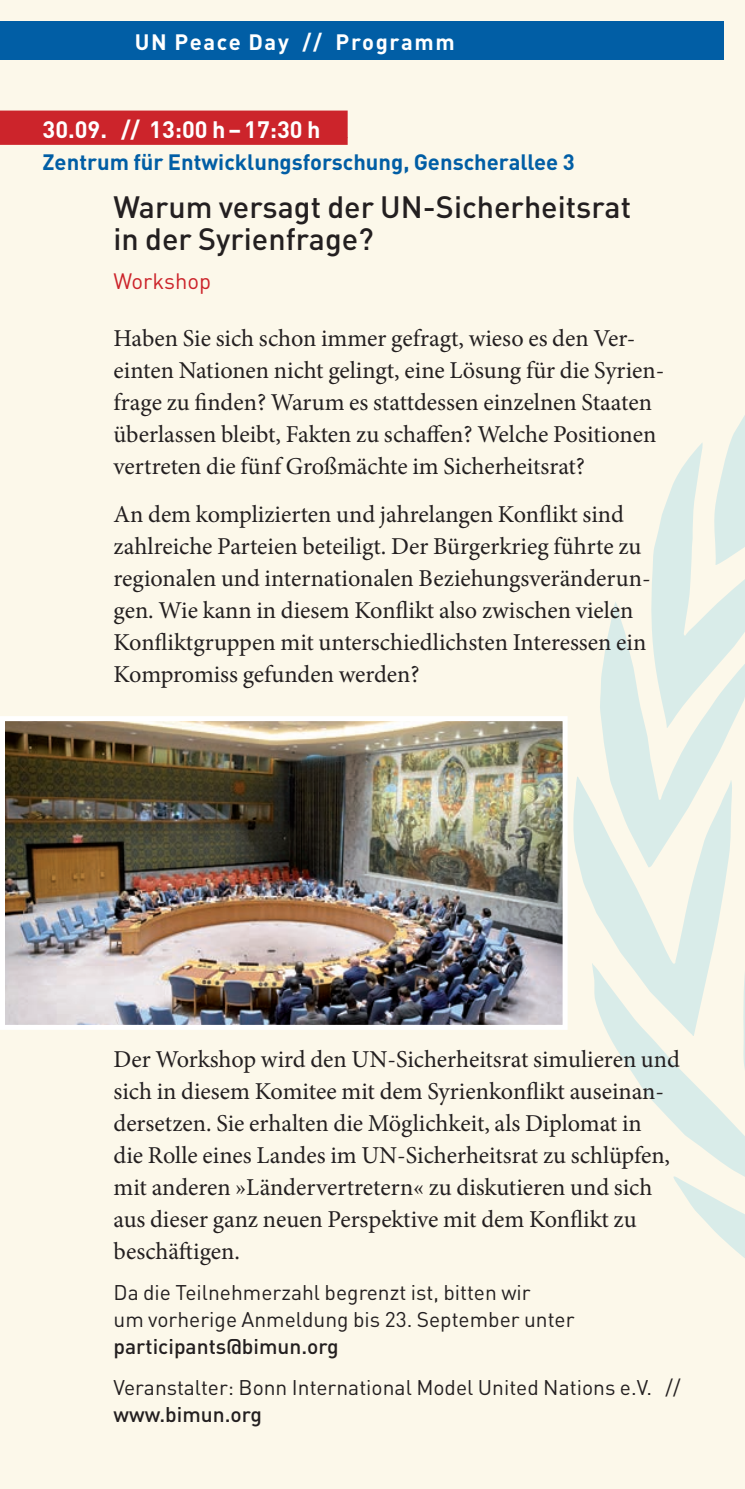
<style>
.page{position:relative;width:745px;height:1489px;background:#fff}
.page>*{position:absolute;margin:0;border:0;box-sizing:border-box;transform-origin:0 0}
.t1{font:500 30.5px/32px "DIN";color:#231f20}
.t2{font:24.25px/32px "Minion Pro";color:#231f20}
.t3{font:700 23.5px "DIN";color:#fff}
.t4{font:700 22px "DIN";color:#015ea5}
.t5{font:700 22px "DIN";letter-spacing:.075em;color:#fff}
.t6{font:22px "DIN";color:#cc242b}
.t7{font:21px/27px "DIN";color:#231f20}
.t8{font:500 21px "DIN";color:#231f20}
</style>
<div class="page">
<div style="left:0;top:0;width:744px;height:1488px;background:#fcf8ea"></div>
<div style="left:0;top:21px;width:723px;height:39px;background:#015ea5"></div>
<img style="left:6px;top:722px;width:555px;height:301px">
<div style="left:0;top:716px;width:567px;height:313px;border:5px solid #fff"></div>
<svg style="left:573px;top:417px;width:171px;height:840px"></svg>
<div style="left:0;top:111px;width:347px;height:27px;background:#cc242b"></div>
<div style="left:0;top:137px;width:347px;height:8px;background:#cc242b"></div>
<p class="t5" style="left:135px;top:28px;width:321px">UN Peace Day // Programm</p>
<p class="t3" style="left:43px;top:114px;width:279px">30.09. // 13:00 h–17:30 h</p>
<p class="t4" style="left:43px;top:148px;width:533px">Zentrum für Entwicklungsforschung, Genscherallee 3</p>
<p class="t1" style="left:113px;top:190px;width:519px">Warum versagt der UN-Sicherheitsrat in der Syrienfrage?</p>
<p class="t6" style="left:113px;top:267px;width:99px">Workshop</p>
<p class="t2" style="left:113px;top:322px;width:552px">Haben Sie sich schon immer gefragt, wieso es den Ver&shy;einten Nationen nicht gelingt, eine Lösung für die Syrien&shy;frage zu finden? Warum es stattdessen einzelnen Staaten überlassen bleibt, Fakten zu schaffen? Welche Positionen vertreten die fünf Großmächte im Sicherheitsrat?</p>
<p class="t2" style="left:113px;top:498px;width:538px">An dem komplizierten und jahrelangen Konflikt sind zahlreiche Parteien beteiligt. Der Bürgerkrieg führte zu regionalen und internationalen Beziehungsveränderun&shy;gen. Wie kann in diesem Konflikt also zwischen vielen Konfliktgruppen mit unterschiedlichsten Interessen ein Kompromiss gefunden werden?</p>
<p class="t2" style="left:113px;top:1042px;width:567px">Der Workshop wird den UN-Sicherheitsrat simulieren und sich in diesem Komitee mit dem Syrienkonflikt auseinan&shy;dersetzen. Sie erhalten die Möglichkeit, als Diplomat in<br>die Rolle eines Landes im UN-Sicherheitsrat zu schlüpfen, mit anderen »Ländervertretern« zu diskutieren und sich aus dieser ganz neuen Perspektive mit dem Konflikt zu beschäftigen.</p>
<p class="t7" style="left:113px;top:1278px;width:462px">Da die Teilnehmerzahl begrenzt ist, bitten wir<br>um vorherige Anmeldung bis 23. September unter</p>
<p class="t8" style="left:113px;top:1332px;width:226px">participants@bimun.org</p>
<p class="t7" style="left:113px;top:1373px;width:568px">Veranstalter: Bonn International Model United Nations e.V. //</p>
<p class="t8" style="left:113px;top:1400px;width:150px">www.bimun.org</p>
</div>
